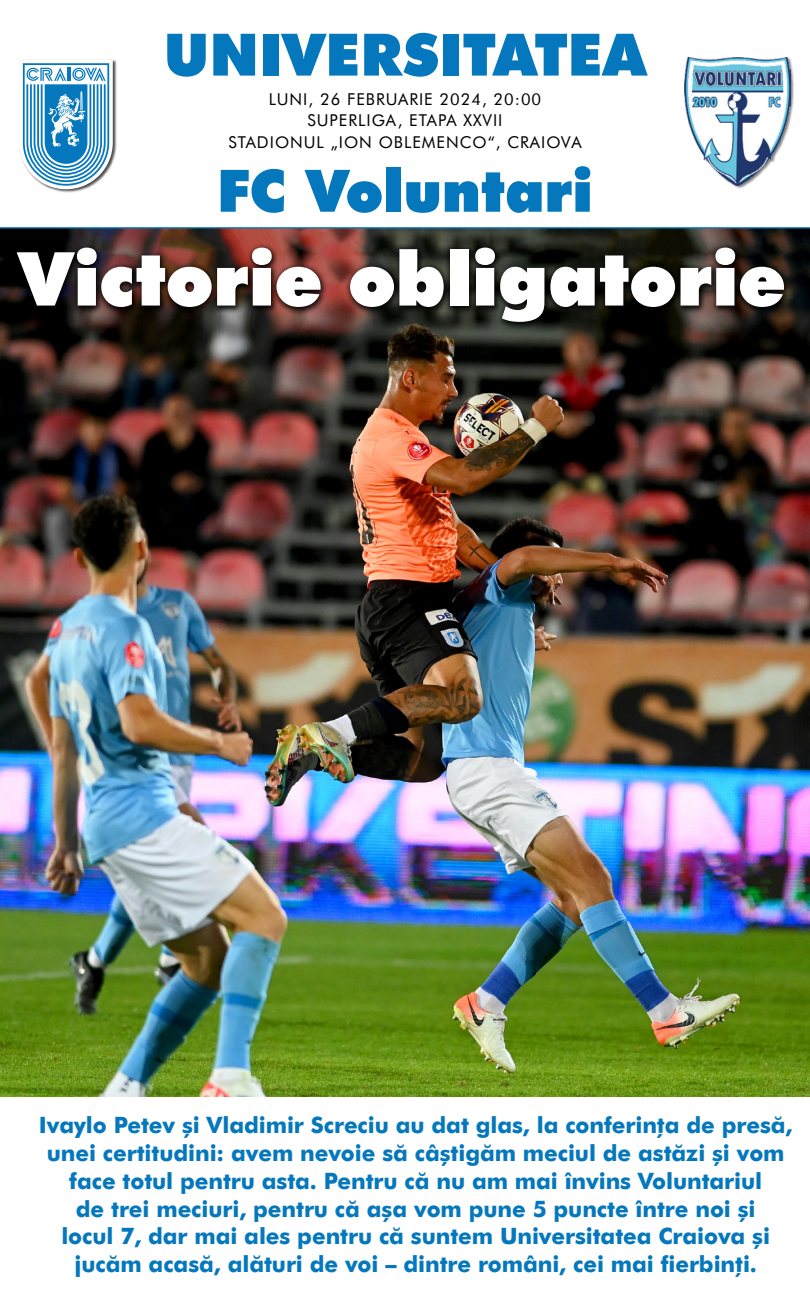
<style>
.page{position:relative;width:810px;height:1298px;background:#fff}
.page>*{position:absolute;margin:0;border:0;box-sizing:border-box;transform-origin:0 0}
.titlu_pag1{font:74.47px "Futura Black Ro CE";letter-spacing:-.01em;color:#fff}
.t1{font:58.5px "Futura Black Ro CE";letter-spacing:-.005em;color:#0578bd}
.text{font:700 22.5px/27.8px "Futura Ro CE";letter-spacing:-.005em;color:#0578bd;text-align:center}
.t2{font:16.35px "Futura Ro CE";letter-spacing:.06em;color:#000}
</style>
<div class="page">
<img style="left:0;top:228px;width:810px;height:868px">
<hr style="left:0;top:227px;width:810px;height:1px;background:#0578bd">
<div style="left:18px;top:59px;width:98px;height:134px;background:#000;opacity:.7"></div>
<svg style="left:19px;top:60px;width:94px;height:129px"></svg>
<div style="left:684px;top:57px;width:110px;height:132px;background:#000;opacity:.5"></div>
<img style="left:685px;top:58px;width:106px;height:127px">
<div style="left:11px;top:243px;width:781px;height:87px;background:#000;opacity:.9"></div>
<p class="t1" style="left:164px;top:15px;width:484px">UNIVERSITATEA</p>
<p class="t2" style="left:269px;top:88px;width:274px">LUNI, 26 FEBRUARIE 2024, 20:00</p>
<p class="t2" style="left:308px;top:110px;width:197px">SUPERLIGA, ETAPA XXVII</p>
<p class="t2" style="left:228px;top:131px;width:355px">STADIONUL „ION OBLEMENCO“, CRAIOVA</p>
<p class="t1" style="left:217px;top:151px;width:378px">FC Voluntari</p>
<p class="titlu_pag1" style="left:19px;top:228px;width:768px">Victorie obligatorie</p>
<p class="text" style="left:39px;top:1110px;width:755px">Ivaylo Petev şi Vladimir Screciu au dat glas, la conferinţa de presă, unei certitudini: avem nevoie să câştigăm meciul de astăzi şi vom face totul pentru asta. Pentru că nu am mai învins Voluntariul<br>de trei meciuri, pentru că aşa vom pune 5 puncte între noi şi<br>locul 7, dar mai ales pentru că suntem Universitatea Craiova şi jucăm acasă, alături de voi – dintre români, cei mai fierbinţi.</p>
</div>
